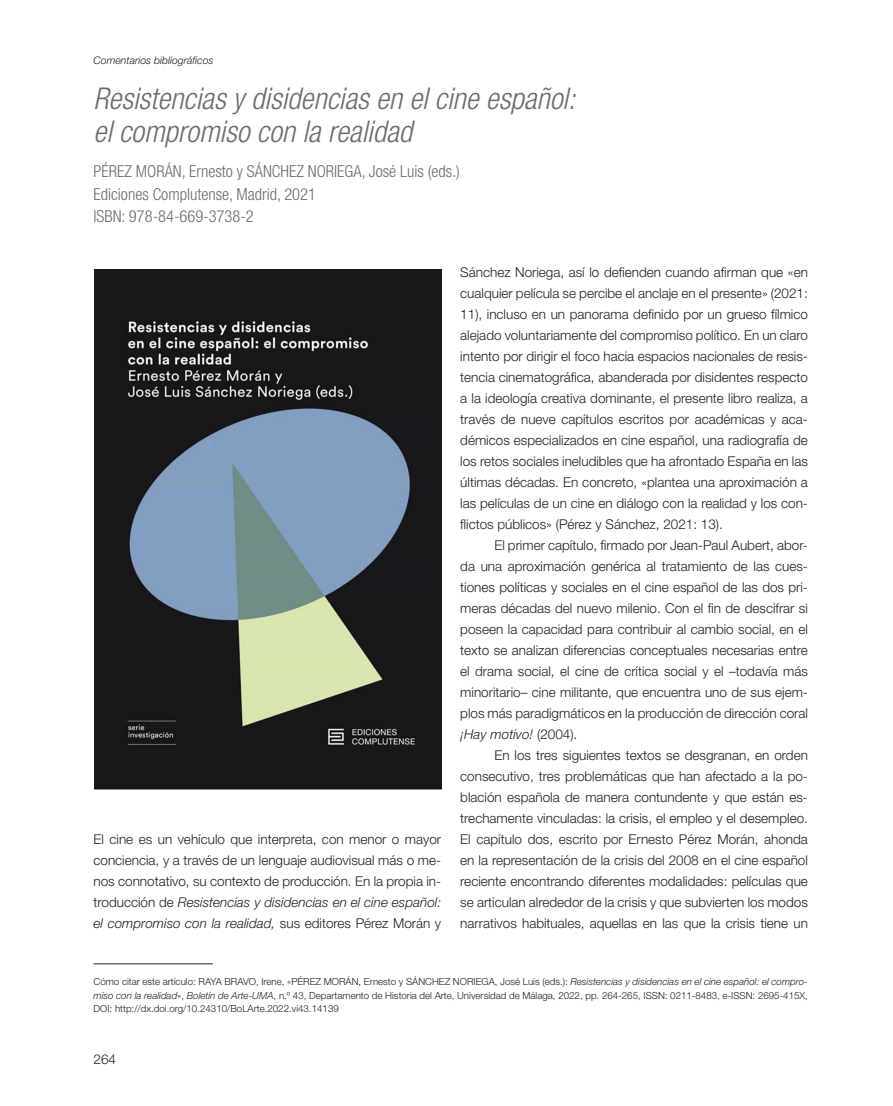
<style>
.page{position:relative;width:893px;height:1106px;background:#fff}
.page>*{position:absolute;margin:0;border:0;box-sizing:border-box;transform-origin:0 0}
.t1{font:italic 300 condensed 30px/33px "Helvetica Neue LT Std";color:#6c6d70}
.t2{font:300 condensed 16.5px/22.5px "Helvetica Neue LT Std";color:#6c6d70}
.t3{font:300 13.5px/21px "Helvetica Neue LT Std";color:#231f20;text-align:justify}
.t4{font:italic 300 10.5px "Helvetica Neue LT Std";color:#231f20}
.t5{font:300 9.75px/13.5px "Helvetica Neue LT Std";color:#231f20;text-align:justify}
.s1{font-style:italic}
</style>
<div class="page">
<img style="left:94px;top:269px;width:347px;height:520px">
<hr style="left:94px;top:963px;width:119px;height:1px;background:#231f20">
<p class="t4" style="left:94px;top:54px;width:121px">Comentarios bibliográficos</p>
<h1 class="t1" style="left:94px;top:83px;width:483px">Resistencias y disidencias en el cine español: el compromiso con la realidad</h1>
<p class="t2" style="left:94px;top:160px;width:368px">PÉREZ MORÁN, Ernesto y SÁNCHEZ NORIEGA, José Luis (eds.)<br>Ediciones Complutense, Madrid, 2021<br>ISBN: 978-84-669-3738-2</p>
<p class="t3" style="left:94px;top:828px;width:349px">El cine es un vehículo que interpreta, con menor o mayor conciencia, y a través de un lenguaje audiovisual más o me&shy;nos connotativo, su contexto de producción. En la propia in&shy;troducción de <span class="s1">Resistencias y disidencias en el cine español: el compromiso con la realidad,</span> sus editores Pérez Morán y</p>
<p class="t3" style="left:460px;top:261px;width:349px">Sánchez Noriega, así lo defienden cuando afirman que «en cualquier película se percibe el anclaje en el presente» (2021:<br>11), incluso en un panorama definido por un grueso fílmico alejado voluntariamente del compromiso político. En un claro intento por dirigir el foco hacia espacios nacionales de resis&shy;tencia cinematográfica, abanderada por disidentes respecto a la ideología creativa dominante, el presente libro realiza, a través de nueve capítulos escritos por académicas y aca&shy;démicos especializados en cine español, una radiografía de los retos sociales ineludibles que ha afrontado España en las últimas décadas. En concreto, «plantea una aproximación a las películas de un cine en diálogo con la realidad y los con&shy;flictos públicos» (Pérez y Sánchez, 2021: 13).</p>
<p class="t3" style="left:460px;top:534px;width:349px;text-indent:34px">El primer capítulo, firmado por Jean-Paul Aubert, abor&shy;da una aproximación genérica al tratamiento de las cues&shy;tiones políticas y sociales en el cine español de las dos pri&shy;meras décadas del nuevo milenio. Con el fin de descifrar si poseen la capacidad para contribuir al cambio social, en el texto se analizan diferencias conceptuales necesarias entre el drama social, el cine de crítica social y el –todavía más minoritario– cine militante, que encuentra uno de sus ejem&shy;plos más paradigmáticos en la producción de dirección coral <span class="s1">¡Hay motivo!</span> (2004).</p>
<p class="t3" style="left:460px;top:744px;width:349px;text-indent:34px">En los tres siguientes textos se desgranan, en orden consecutivo, tres problemáticas que han afectado a la po&shy;blación española de manera contundente y que están es&shy;trechamente vinculadas: la crisis, el empleo y el desempleo.<br>El capítulo dos, escrito por Ernesto Pérez Morán, ahonda en la representación de la crisis del 2008 en el cine español reciente encontrando diferentes modalidades: películas que se articulan alrededor de la crisis y que subvierten los modos narrativos habituales, aquellas en las que la crisis tiene un</p>
<p class="t5" style="left:94px;top:974px;width:716px">Cómo citar este artículo: RAYA BRAVO, Irene, «PÉREZ MORÁN, Ernesto y SÁNCHEZ NORIEGA, José Luis (eds.): <span class="s1">Resistencias y disidencias en el cine español: el compro&shy;miso con la realidad</span>», <span class="s1">Boletín de Arte-UMA</span>, n.º 43, Departamento de Historia del Arte, Universidad de Málaga, 2022, pp. 264-265, ISSN: 0211-8483, e-ISSN: 2695-415X, DOI: http://dx.doi.org/10.24310/BoLArte.2022.vi43.14139</p>
<p class="t3" style="left:94px;top:1048px;width:24px">264</p>
</div>
